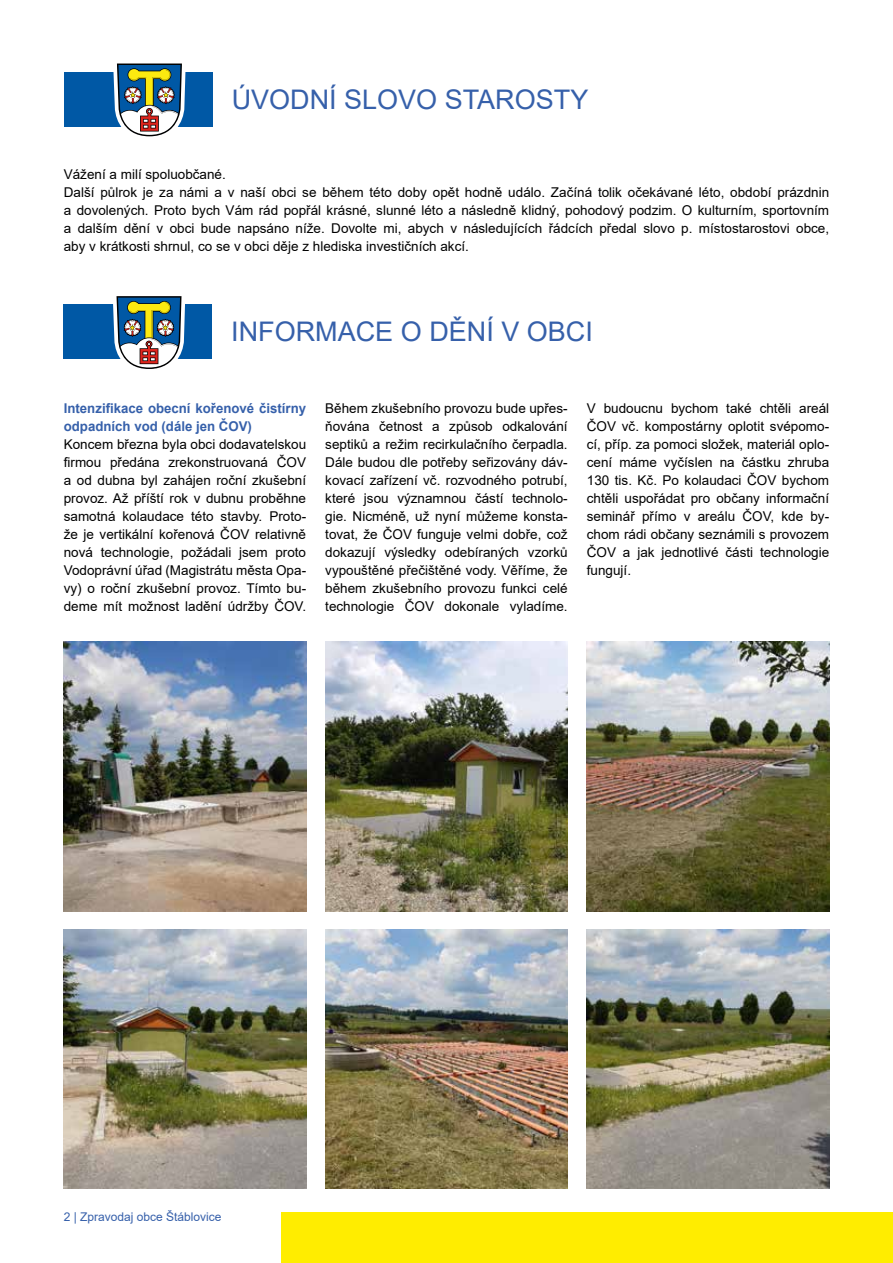
<style>
.page{position:relative;width:893px;height:1263px;background:#fff}
.page>*{position:absolute;margin:0;border:0;box-sizing:border-box;transform-origin:0 0}
.t1{font:27px "Arial";color:#3660aa}
.t2{font:13.5px/18px "Arial";color:#000;text-align:justify}
.t3{font:700 13.5px/18px "Arial";color:#3660aa}
.t4{font:12px "Arial";color:#3660aa}
</style>
<div class="page">
<div style="left:282px;top:1212px;width:611px;height:51px;background:#ffed00"></div>
<div style="left:63px;top:305px;width:149px;height:54px;background:#0058a5"></div>
<div style="left:64px;top:72px;width:148px;height:54px;background:#0058a5"></div>
<svg style="left:109px;top:63px;width:81px;height:579px"></svg>
<img style="left:64px;top:642px;width:242px;height:270px">
<img style="left:325px;top:642px;width:243px;height:270px">
<img style="left:587px;top:642px;width:242px;height:270px">
<img style="left:64px;top:930px;width:242px;height:258px">
<img style="left:325px;top:930px;width:243px;height:258px">
<img style="left:587px;top:930px;width:242px;height:258px">
<h1 class="t1" style="left:232px;top:81px;width:358px">ÚVODNÍ SLOVO STAROSTY</h1>
<p class="t2" style="left:64px;top:165px;width:767px;text-align:left">Vážení a milí spoluobčané.<br>Další půlrok je za námi a v naší obci se během této doby opět hodně událo. Začíná tolik očekávané léto, období prázdnin a dovolených. Proto bych Vám rád popřál krásné, slunné léto a následně klidný, pohodový podzim. O kulturním, sportovním a dalším dění v obci bude napsáno níže. Dovolte mi, abych v následujících řádcích předal slovo p. místostarostovi obce, aby v krátkosti shrnul, co se v obci děje z hlediska investičních akcí.</p>
<h1 class="t1" style="left:231px;top:313px;width:363px">INFORMACE O DĚNÍ V OBCI</h1>
<p class="t3" style="left:64px;top:400px;width:244px">Intenzifikace obecní kořenové čistírny odpadních vod (dále jen ČOV)</p>
<p class="t2" style="left:64px;top:436px;width:244px">Koncem března byla obci dodavatelskou firmou předána zrekonstruovaná ČOV a od dubna byl zahájen roční zkušební provoz. Až příští rok v dubnu proběhne samotná kolaudace této stavby. Proto&shy;že je vertikální kořenová ČOV relativně nová technologie, požádali jsem proto Vodoprávní úřad (Magistrátu města Opa&shy;vy) o roční zkušební provoz. Tímto bu&shy;deme mít možnost ladění údržby ČOV.</p>
<p class="t2" style="left:325px;top:400px;width:244px">Během zkušebního provozu bude upřes&shy;ňována četnost a způsob odkalování septiků a režim recirkulačního čerpadla.<br>Dále budou dle potřeby seřizovány dáv&shy;kovací zařízení vč. rozvodného potrubí, které jsou významnou částí technolo&shy;gie. Nicméně, už nyní můžeme konsta&shy;tovat, že ČOV funguje velmi dobře, což dokazují výsledky odebíraných vzorků vypouštěné přečištěné vody. Věříme, že během zkušebního provozu funkci celé technologie ČOV dokonale vyladíme.</p>
<p class="t2" style="left:587px;top:400px;width:244px">V budoucnu bychom také chtěli areál ČOV vč. kompostárny oplotit svépomo&shy;cí, příp. za pomoci složek, materiál oplo&shy;cení máme vyčíslen na částku zhruba 130 tis. Kč. Po kolaudaci ČOV bychom chtěli uspořádat pro občany informační seminář přímo v areálu ČOV, kde by&shy;chom rádi občany seznámili s provozem ČOV a jak jednotlivé části technologie fungují.</p>
<p class="t4" style="left:64px;top:1209px;width:159px">2 | Zpravodaj obce Štáblovice</p>
</div>
